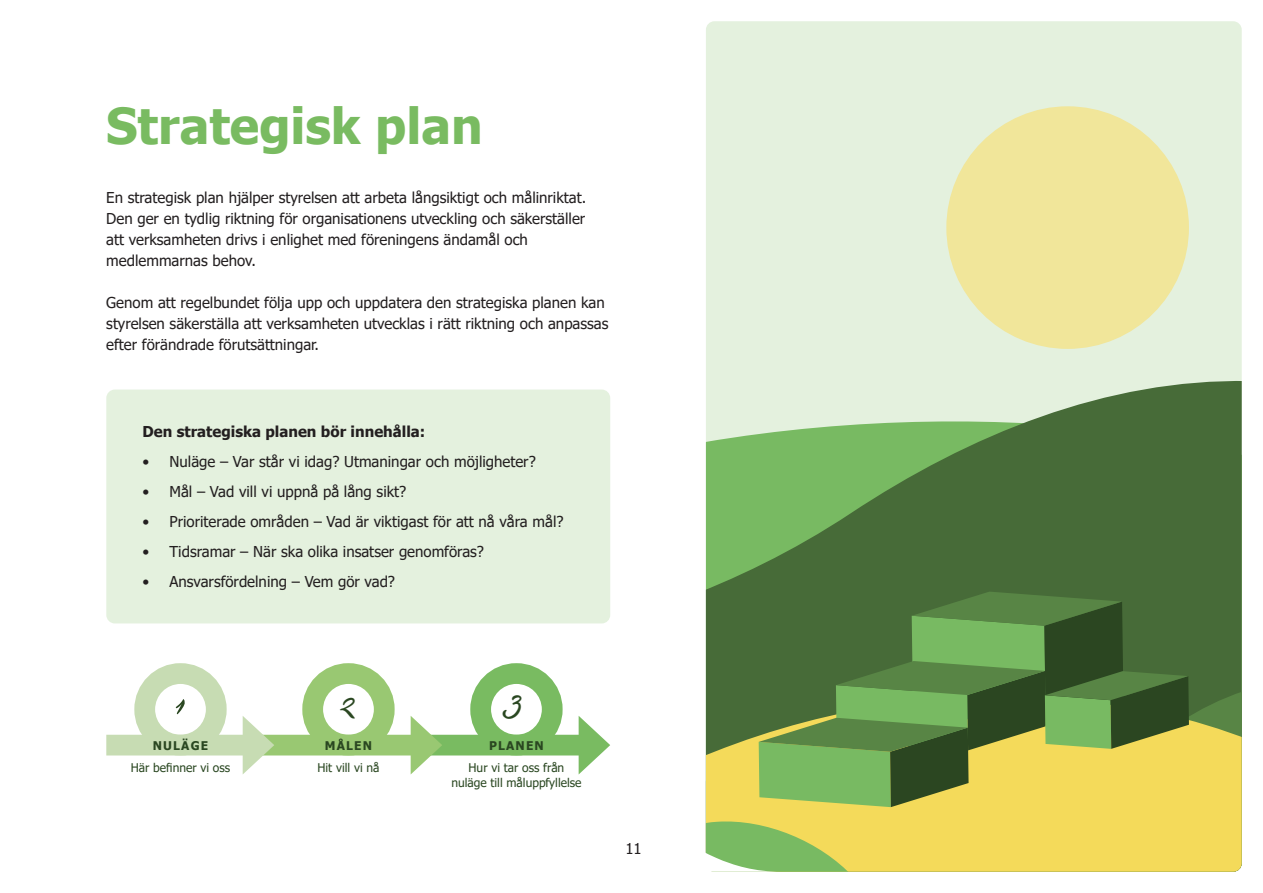
<style>
.page{position:relative;width:1263px;height:893px;background:#fff}
.page>*{position:absolute;margin:0;border:0;box-sizing:border-box;transform-origin:0 0}
.t1{font:55.35px "HS Unthrift";color:#2a4721}
.t2{font:49.8px "HS Unthrift";color:#2a4721}
.t3{font:700 49.5px "Tahoma";color:#79bb61}
.t4{font:15px/21px "Tahoma";color:#231f20}
.t5{font:700 15px "Tahoma";color:#231f20}
.t6{font:12px "Tahoma";color:#2a4721}
.t7{font:700 12px "Tahoma";letter-spacing:.1em;color:#2a4721}
</style>
<div class="page">
<div style="left:706px;top:21px;width:536px;height:851px;background:#e4f1de;border-radius:9px"></div>
<svg style="left:706px;top:381px;width:536px;height:131px"></svg>
<div style="left:1189px;top:512px;width:53px;height:147px;background:#476b38"></div>
<svg style="left:1189px;top:659px;width:53px;height:213px;fill:#f4da5a"></svg>
<div style="left:106px;top:390px;width:504px;height:233px;background:#e4f1de;border-radius:9px"></div>
<div style="left:423px;top:735px;width:167px;height:20px;background:#79bb61"></div>
<div style="left:255px;top:735px;width:167px;height:20px;background:#99c872"></div>
<svg style="left:411px;top:716px;width:31px;height:58px"></svg>
<div style="left:134px;top:663px;width:93px;height:92px;border:21px solid #c7dcb3;border-radius:50%"></div>
<div style="left:302px;top:663px;width:93px;height:92px;border:21px solid #99c872;border-radius:50%"></div>
<div style="left:470px;top:663px;width:93px;height:92px;border:21px solid #79bb61;border-radius:50%"></div>
<div style="left:106px;top:735px;width:149px;height:20px;background:#c7dcb3"></div>
<svg style="left:243px;top:716px;width:31px;height:58px"></svg>
<div style="left:946px;top:106px;width:243px;height:243px;background:#f1e69a;border-radius:50%"></div>
<svg style="left:481px;top:457px;width:708px;height:415px"></svg>
<p class="t3" style="left:106px;top:91px;width:378px">Strategisk plan</p>
<p class="t4" style="left:106px;top:188px;width:481px">En strategisk plan hjälper styrelsen att arbeta långsiktigt och målinriktat.<br>Den ger en tydlig riktning för organisationens utveckling och säkerställer</p>
<p class="t4" style="left:106px;top:230px;width:423px">att verksamheten drivs i enlighet med föreningens ändamål och</p>
<p class="t4" style="left:106px;top:251px;width:151px">medlemmarnas behov.</p>
<p class="t4" style="left:106px;top:293px;width:504px">Genom att regelbundet följa upp och uppdatera den strategiska planen kan styrelsen säkerställa att verksamheten utvecklas i rätt riktning och anpassas efter förändrade förutsättningar.</p>
<p class="t5" style="left:143px;top:421px;width:284px">Den strategiska planen bör innehålla:</p>
<p class="t4" style="left:143px;top:452px;width:395px">• Nuläge – Var står vi idag? Utmaningar och möjligheter?</p>
<p class="t4" style="left:143px;top:482px;width:265px">• Mål – Vad vill vi uppnå på lång sikt?</p>
<p class="t4" style="left:143px;top:512px;width:423px">• Prioriterade områden – Vad är viktigast för att nå våra mål?</p>
<p class="t4" style="left:143px;top:542px;width:343px">• Tidsramar – När ska olika insatser genomföras?</p>
<p class="t4" style="left:143px;top:572px;width:254px">• Ansvarsfördelning – Vem gör vad?</p>
<p class="t1" style="left:175px;top:669px;width:13px">1</p>
<p class="t2" style="left:341px;top:671px;width:16px">2</p>
<p class="t2" style="left:510px;top:669px;width:15px">3</p>
<p class="t7" style="left:153px;top:737px;width:57px">NULÄGE</p>
<p class="t7" style="left:325px;top:737px;width:49px">MÅLEN</p>
<p class="t7" style="left:489px;top:737px;width:56px">PLANEN</p>
<p class="t6" style="left:131px;top:760px;width:101px">Här befinner vi oss</p>
<p class="t6" style="left:317px;top:760px;width:64px">Hit vill vi nå</p>
<p class="t6" style="left:468px;top:760px;width:97px">Hur vi tar oss från</p>
<p class="t6" style="left:451px;top:774px;width:132px">nuläge till måluppfyllelse</p>
<p class="t4" style="left:625px;top:839px;width:18px">11</p>
</div>
